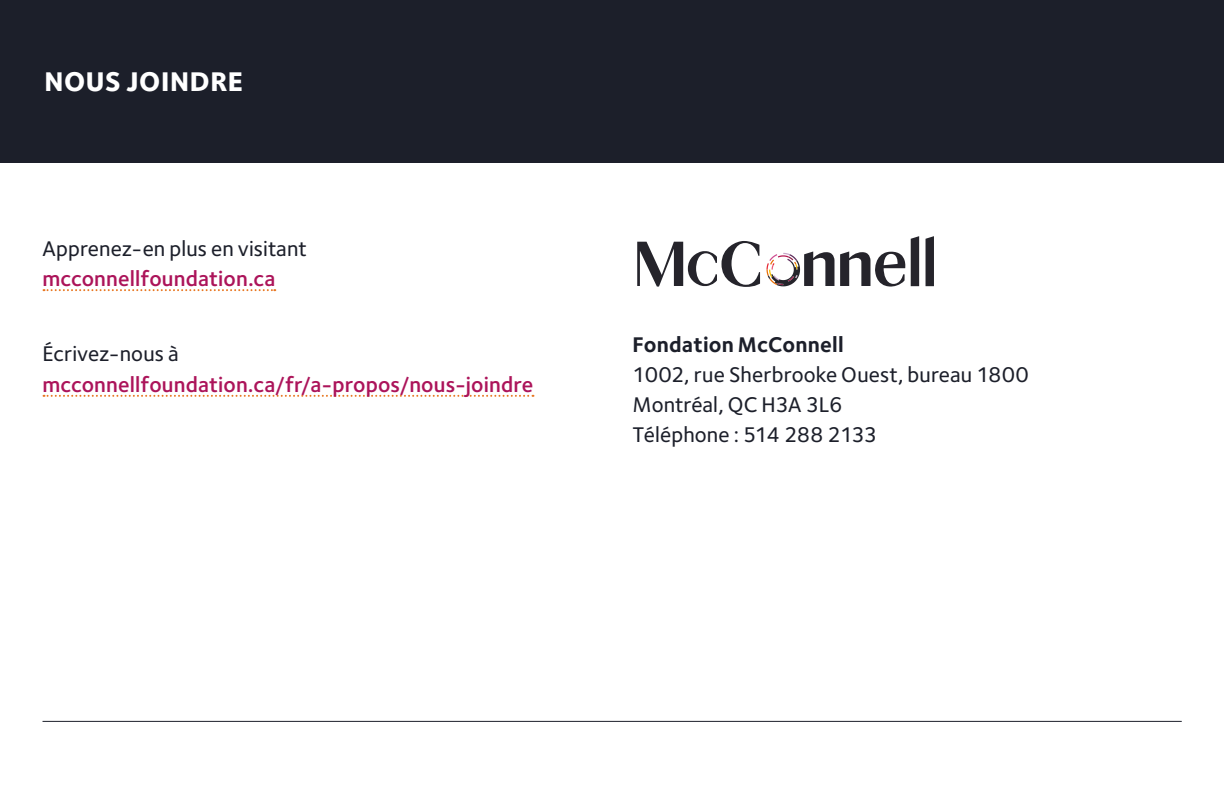
<style>
.page{position:relative;width:1224px;height:792px;background:#fff}
.page>*{position:absolute;margin:0;border:0;box-sizing:border-box;transform-origin:0 0}
.Secondary_Header{font:800 28px "Foundry Sterling";letter-spacing:.025em;color:#fff}
.Main_Body{font:500 22px "Foundry Sterling";letter-spacing:.005em;color:#1c1f2a}
.Main_Body-2{font:600 22px "Foundry Sterling";letter-spacing:.005em;color:#ac145a}
.Main_Body-3{font:700 22px "Foundry Sterling";letter-spacing:.01em;color:#1c1f2a}
</style>
<div class="page">
<div style="left:0;top:0;width:1224px;height:163px;background:#1c1f2a"></div>
<svg style="left:926px;top:236px;width:8px;height:50px"></svg>
<svg style="left:637px;top:241px;width:123px;height:46px"></svg>
<svg style="left:766px;top:236px;width:153px;height:51px"></svg>
<svg style="left:44px;top:289px;width:231px;height:2px"></svg>
<svg style="left:44px;top:395px;width:490px;height:2px"></svg>
<hr style="left:43px;top:721px;width:1139px;height:1px;background:#1c1f2a">
<p class="Secondary_Header" style="left:44px;top:64px;width:200px">NOUS JOINDRE</p>
<p class="Main_Body" style="left:43px;top:235px;width:266px">Apprenez-en plus en visitant</p>
<p class="Main_Body-2" style="left:43px;top:266px;width:234px">mcconnellfoundation.ca</p>
<p class="Main_Body" style="left:43px;top:341px;width:138px">Écrivez-nous à</p>
<p class="Main_Body-2" style="left:43px;top:371px;width:492px">mcconnellfoundation.ca/fr/a-propos/nous-joindre</p>
<p class="Main_Body-3" style="left:633px;top:331px;width:213px">Fondation McConnell</p>
<p class="Main_Body" style="left:633px;top:361px;width:398px">1002, rue Sherbrooke Ouest, bureau 1800</p>
<p class="Main_Body" style="left:633px;top:391px;width:211px">Montréal, QC H3A 3L6</p>
<p class="Main_Body" style="left:633px;top:421px;width:246px">Téléphone : 514 288 2133</p>
</div>
